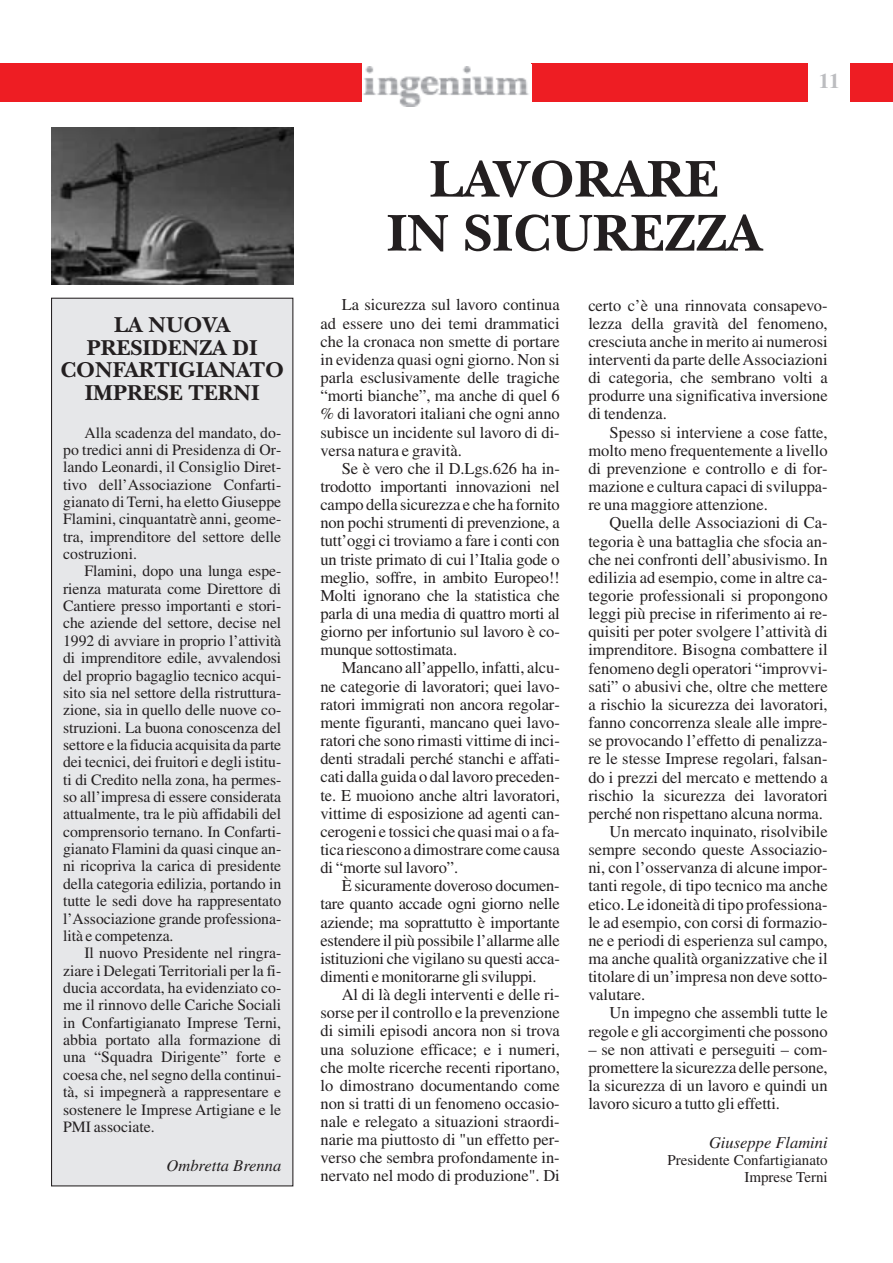
<style>
.page{position:relative;width:893px;height:1263px;background:#fff}
.page>*{position:absolute;margin:0;border:0;box-sizing:border-box;transform-origin:0 0}
.t1{font:700 54px/54px "New Baskerville";color:#231f20;text-align:center}
.t2{font:700 22.5px/22.5px "New Baskerville";color:#231f20;text-align:center}
.t3{font:700 21px "Times";color:#bcbdc0}
.t4{font:16.5px/18.1px "Times";color:#231f20;text-align:justify}
.t5{font:italic 16.5px "Times";color:#231f20}
.t6{font:15.75px/17.4px "Times";color:#231f20;text-align:justify}
.t7{font:15px/16.6px "Times";color:#231f20;text-align:right}
</style>
<div class="page">
<div style="left:52px;top:298px;width:241px;height:888px;background:#e6e7e9"></div>
<div style="left:51px;top:298px;width:242px;height:888px;border:1px solid #231f20"></div>
<img style="left:51px;top:128px;width:242px;height:157px">
<div style="left:850px;top:64px;width:43px;height:38px;background:#ee1d23"></div>
<div style="left:531px;top:64px;width:277px;height:38px;background:#ee1d23"></div>
<img style="left:361px;top:67px;width:168px;height:40px">
<div style="left:0;top:64px;width:361px;height:38px;background:#ee1d23"></div>
<h2 class="t2" style="left:61px;top:317px;width:225px">LA NUOVA<br>PRESIDENZA DI<br>CONFARTIGIANATO<br>IMPRESE TERNI</h2>
<p class="t6" style="left:63px;top:425px;width:220px;text-indent:21px">Alla scadenza del mandato, do&shy;po tredici anni di Presidenza di Or&shy;lando Leonardi, il Consiglio Diret&shy;tivo dell’Associazione Confarti&shy;gianato di Terni, ha eletto Giuseppe Flamini, cinquantatrè anni, geome&shy;tra, imprenditore del settore delle costruzioni.</p>
<p class="t6" style="left:63px;top:564px;width:220px;text-indent:21px">Flamini, dopo una lunga espe&shy;rienza maturata come Direttore di Cantiere presso importanti e stori&shy;che aziende del settore, decise nel 1992 di avviare in proprio l’attività di imprenditore edile, avvalendosi del proprio bagaglio tecnico acqui&shy;sito sia nel settore della ristruttura&shy;zione, sia in quello delle nuove co&shy;struzioni. La buona conoscenza del settore e la fiducia acquisita da parte dei tecnici, dei fruitori e degli istitu&shy;ti di Credito nella zona, ha permes&shy;so all’impresa di essere considerata attualmente, tra le più affidabili del comprensorio ternano. In Confarti&shy;gianato Flamini da quasi cinque an&shy;ni ricopriva la carica di presidente della categoria edilizia, portando in tutte le sedi dove ha rappresentato l’Associazione grande professiona&shy;lità e competenza.</p>
<p class="t6" style="left:63px;top:946px;width:220px;text-indent:21px">Il nuovo Presidente nel ringra&shy;ziare i Delegati Territoriali per la fi&shy;ducia accordata, ha evidenziato co&shy;me il rinnovo delle Cariche Sociali in Confartigianato Imprese Terni, abbia portato alla formazione di una “Squadra Dirigente” forte e coesa che, nel segno della continui&shy;tà, si impegnerà a rappresentare e sostenere le Imprese Artigiane e le PMI associate.</p>
<p class="t5" style="left:167px;top:1159px;width:116px">Ombretta Brenna</p>
<h1 class="t1" style="left:387px;top:159px;width:376px">LAVORARE<br>IN SICUREZZA</h1>
<p class="t3" style="left:819px;top:74px;width:22px">11</p>
<p class="t4" style="left:320px;top:297px;width:241px;text-indent:21px">La sicurezza sul lavoro continua ad essere uno dei temi drammatici che la cronaca non smette di portare in evidenza quasi ogni giorno. Non si parla esclusivamente delle tragiche “morti bianche”, ma anche di quel 6 % di lavoratori italiani che ogni anno subisce un incidente sul lavoro di di&shy;versa natura e gravità.</p>
<p class="t4" style="left:320px;top:461px;width:241px;text-indent:21px">Se è vero che il D.Lgs.626 ha in&shy;trodotto importanti innovazioni nel campo della sicurezza e che ha fornito non pochi strumenti di prevenzione, a tutt’oggi ci troviamo a fare i conti con un triste primato di cui l’Italia gode o meglio, soffre, in ambito Europeo!!<br>Molti ignorano che la statistica che parla di una media di quattro morti al giorno per infortunio sul lavoro è co&shy;munque sottostimata.</p>
<p class="t4" style="left:320px;top:660px;width:241px;text-indent:21px">Mancano all’appello, infatti, alcu&shy;ne categorie di lavoratori; quei lavo&shy;ratori immigrati non ancora regolar&shy;mente figuranti, mancano quei lavo&shy;ratori che sono rimasti vittime di inci&shy;denti stradali perché stanchi e affati&shy;cati dalla guida o dal lavoro preceden&shy;te. E muoiono anche altri lavoratori, vittime di esposizione ad agenti can&shy;cerogeni e tossici che quasi mai o a fa&shy;tica riescono a dimostrare come causa di “morte sul lavoro”.</p>
<p class="t4" style="left:320px;top:878px;width:241px;text-indent:21px">È sicuramente doveroso documen&shy;tare quanto accade ogni giorno nelle aziende; ma soprattutto è importante estendere il più possibile l’allarme alle istituzioni che vigilano su questi acca&shy;dimenti e monitorarne gli sviluppi.</p>
<p class="t4" style="left:320px;top:987px;width:241px;text-indent:21px">Al di là degli interventi e delle ri&shy;sorse per il controllo e la prevenzione di simili episodi ancora non si trova una soluzione efficace; e i numeri, che molte ricerche recenti riportano, lo dimostrano documentando come non si tratti di un fenomeno occasio&shy;nale e relegato a situazioni straordi&shy;narie ma piuttosto di "un effetto per&shy;verso che sembra profondamente in&shy;nervato nel modo di produzione". Di</p>
<p class="t4" style="left:588px;top:298px;width:241px">certo c’è una rinnovata consapevo&shy;lezza della gravità del fenomeno, cresciuta anche in merito ai numerosi interventi da parte delleAssociazioni di categoria, che sembrano volti a produrre una significativa inversione di tendenza.</p>
<p class="t4" style="left:588px;top:425px;width:241px;text-indent:21px">Spesso si interviene a cose fatte, molto meno frequentemente a livello di prevenzione e controllo e di for&shy;mazione e cultura capaci di sviluppa&shy;re una maggiore attenzione.</p>
<p class="t4" style="left:610px;top:515px;width:220px">Quella delle Associazioni di Ca-</p>
<p class="t4" style="left:588px;top:534px;width:241px">tegoria è una battaglia che sfocia an-</p>
<p class="t4" style="left:588px;top:552px;width:241px">che nei confronti dell’abusivismo. In</p>
<p class="t4" style="left:588px;top:570px;width:241px">edilizia ad esempio, come in altre ca-</p>
<p class="t4" style="left:588px;top:588px;width:241px">tegorie professionali si propongono</p>
<p class="t4" style="left:588px;top:606px;width:241px">leggi più precise in riferimento ai re-</p>
<p class="t4" style="left:588px;top:624px;width:241px">quisiti per poter svolgere l’attività di</p>
<p class="t4" style="left:588px;top:642px;width:241px">imprenditore. Bisogna combattere il</p>
<p class="t4" style="left:588px;top:661px;width:241px">fenomeno degli operatori “improvvi-</p>
<p class="t4" style="left:588px;top:679px;width:241px">sati” o abusivi che, oltre che mettere</p>
<p class="t4" style="left:588px;top:697px;width:241px">a rischio la sicurezza dei lavoratori,</p>
<p class="t4" style="left:588px;top:715px;width:241px">fanno concorrenza sleale alle impre-</p>
<p class="t4" style="left:588px;top:733px;width:241px">se provocando l’effetto di penalizza-</p>
<p class="t4" style="left:588px;top:751px;width:241px">re le stesse Imprese regolari, falsan-</p>
<p class="t4" style="left:588px;top:769px;width:241px">do i prezzi del mercato e mettendo a</p>
<p class="t4" style="left:588px;top:788px;width:241px">rischio la sicurezza dei lavoratori</p>
<p class="t4" style="left:588px;top:806px;width:236px">perché non rispettano alcuna norma.</p>
<p class="t4" style="left:610px;top:824px;width:220px">Un mercato inquinato, risolvibile</p>
<p class="t4" style="left:588px;top:842px;width:241px">sempre secondo queste Associazio-</p>
<p class="t4" style="left:588px;top:860px;width:241px">ni, con l’osservanza di alcune impor-</p>
<p class="t4" style="left:588px;top:878px;width:241px">tanti regole, di tipo tecnico ma anche</p>
<p class="t4" style="left:588px;top:897px;width:241px">etico. Le idoneità di tipo professiona-</p>
<p class="t4" style="left:588px;top:915px;width:241px">le ad esempio, con corsi di formazio-</p>
<p class="t4" style="left:588px;top:933px;width:241px">ne e periodi di esperienza sul campo,</p>
<p class="t4" style="left:588px;top:951px;width:241px">ma anche qualità organizzative che il</p>
<p class="t4" style="left:588px;top:969px;width:241px">titolare di un’impresa non deve sotto-</p>
<p class="t4" style="left:588px;top:987px;width:58px">valutare.</p>
<p class="t4" style="left:610px;top:1005px;width:220px">Un impegno che assembli tutte le</p>
<p class="t4" style="left:588px;top:1024px;width:241px">regole e gli accorgimenti che possono</p>
<p class="t4" style="left:588px;top:1042px;width:241px">– se non attivati e perseguiti – com&shy;promettere la sicurezza delle persone, la sicurezza di un lavoro e quindi un lavoro sicuro a tutto gli effetti.</p>
<p class="t5" style="left:709px;top:1137px;width:120px">Giuseppe Flamini</p>
<p class="t7" style="left:667px;top:1153px;width:162px">Presidente Confartigianato<br>Imprese Terni</p>
</div>
